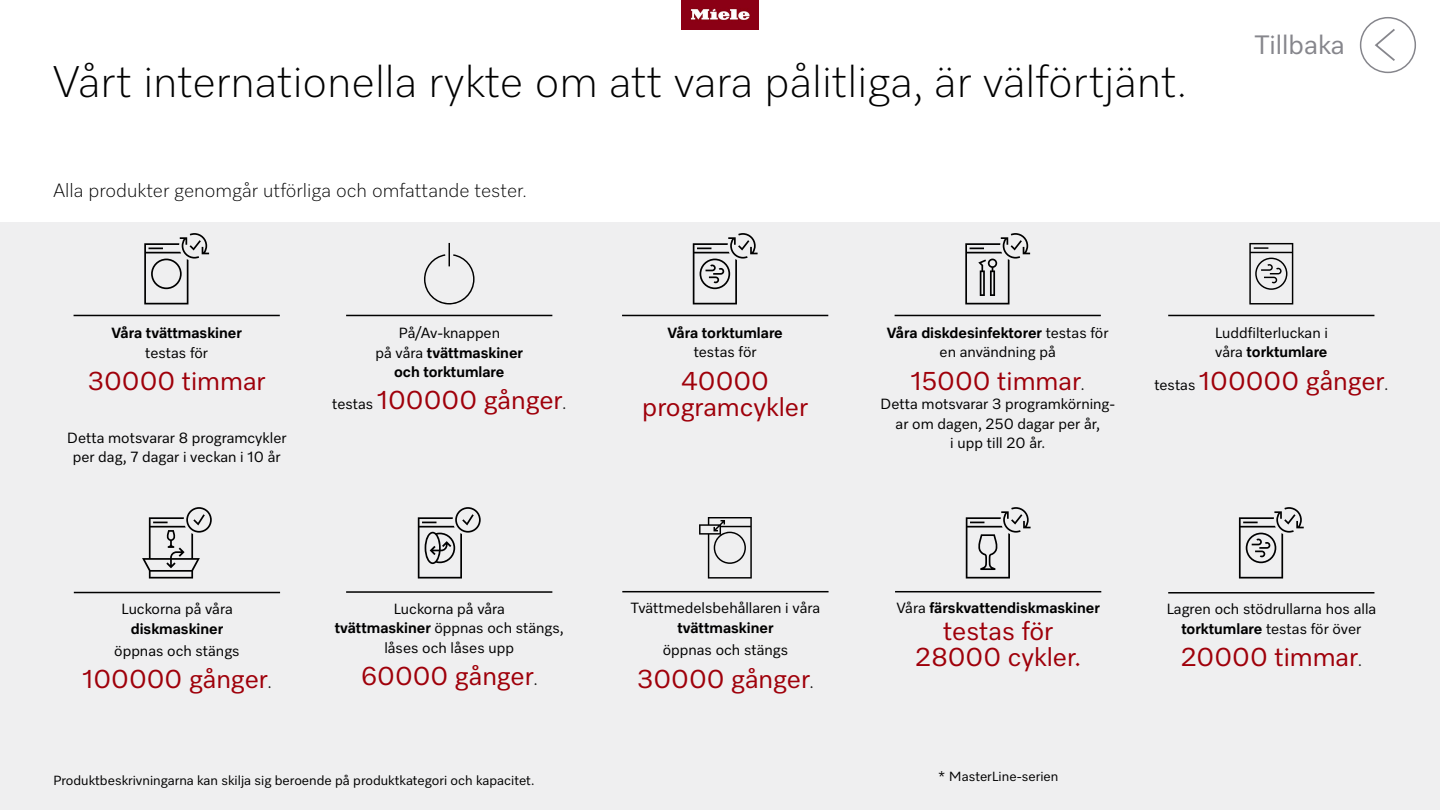
<style>
.page{position:relative;width:1440px;height:810px;background:#fff}
.page>*{position:absolute;margin:0;border:0;box-sizing:border-box;transform-origin:0 0}
.t1{font:300 45px "Miele Elements";color:#000}
.t2{font:27px "Miele Elements";color:#86868c}
.t3{font:26.25px/26.2px "Miele Elements";color:#9f000a;text-align:center}
.t4{font:300 19.5px "Miele Elements";color:#000}
.t5{font:15px/19.5px "Miele Elements";color:#000;text-align:center}
.t6{font:700 15px/19.5px "Miele Elements";color:#000;text-align:center}
.t7{font:13.5px "Miele Elements";color:#000}
.s1{font-weight:400}
.s2{font-size:15px;color:#000}
.s3{font-weight:700}
</style>
<div class="page">
<img style="left:681px;top:0;width:78px;height:30px">
<svg style="left:1375px;top:29px;width:20px;height:32px"></svg>
<div style="left:1360px;top:17px;width:56px;height:56px;border:2px solid #86868c;border-radius:50%"></div>
<div style="left:0;top:222px;width:1440px;height:588px;background:#efeff0"></div>
<hr style="left:74px;top:315px;width:206px;height:1px;background:#000">
<hr style="left:346px;top:315px;width:206px;height:1px;background:#000">
<hr style="left:622px;top:315px;width:206px;height:1px;background:#000">
<hr style="left:895px;top:315px;width:206px;height:1px;background:#000">
<hr style="left:1168px;top:315px;width:206px;height:1px;background:#000">
<hr style="left:74px;top:592px;width:206px;height:1px;background:#000">
<hr style="left:346px;top:591px;width:206px;height:2px;background:#000">
<hr style="left:622px;top:591px;width:207px;height:1px;background:#000">
<hr style="left:895px;top:591px;width:206px;height:1px;background:#000">
<hr style="left:1168px;top:592px;width:206px;height:2px;background:#000">
<svg style="left:144px;top:233px;width:65px;height:71px"></svg>
<svg style="left:424px;top:243px;width:51px;height:62px"></svg>
<svg style="left:693px;top:233px;width:65px;height:71px"></svg>
<svg style="left:965px;top:233px;width:65px;height:71px"></svg>
<svg style="left:1249px;top:243px;width:44px;height:62px"></svg>
<svg style="left:142px;top:507px;width:70px;height:72px"></svg>
<svg style="left:418px;top:507px;width:63px;height:72px"></svg>
<svg style="left:699px;top:517px;width:53px;height:62px"></svg>
<svg style="left:1239px;top:507px;width:65px;height:72px"></svg>
<svg style="left:966px;top:507px;width:65px;height:72px"></svg>
<h1 class="t1" style="left:52px;top:53px;width:1136px">Vårt internationella rykte om att vara pålitliga, är välförtjänt.</h1>
<h3 class="t4" style="left:53px;top:178px;width:475px">Alla produkter genomgår utförliga och omfattande tester.</h3>
<h2 class="t2" style="left:1255px;top:28px;width:91px">Tillbaka</h2>
<p class="t6" style="left:112px;top:323px;width:132px">Våra tvättmaskiner</p>
<p class="t5" style="left:145px;top:342px;width:64px">testas för</p>
<h3 class="t3" style="left:88px;top:367px;width:179px">30000 timmar</h3>
<p class="t5" style="left:67px;top:427px;width:221px">Detta motsvarar 8 programcykler per dag, 7 dagar i veckan i 10 år</p>
<p class="t6" style="left:376px;top:323px;width:149px"><span class="s1">På/Av-knappen<br>på våra</span> tvättmaskiner och torktumlare</p>
<h3 class="t3" style="left:332px;top:386px;width:236px"><span class="s2">testas</span> 100000 gånger<span class="s2">.</span></h3>
<p class="t6" style="left:668px;top:322px;width:117px">Våra torktumlare</p>
<p class="t5" style="left:694px;top:342px;width:64px">testas för</p>
<h3 class="t3" style="left:642px;top:367px;width:167px">40000 programcykler</h3>
<p class="t5" style="left:887px;top:322px;width:223px"><span class="s3">Våra diskdesinfektorer</span> testas för en användning på</p>
<h3 class="t3" style="left:911px;top:367px;width:176px">15000 timmar<span class="s2">.</span></h3>
<p class="t5" style="left:880px;top:394px;width:237px">Detta motsvarar 3 programkörning&shy;ar om dagen, 250 dagar per år,<br>i upp till 20 år.</p>
<p class="t5" style="left:1215px;top:322px;width:115px;text-align:left">Luddfilterluckan i våra <span class="s3">torktumlare</span></p>
<h3 class="t3" style="left:1154px;top:367px;width:235px"><span class="s2">testas</span> 100000 gånger<span class="s2">.</span></h3>
<p class="t5" style="left:121px;top:599px;width:113px">Luckorna på våra</p>
<p class="t6" style="left:131px;top:618px;width:94px">diskmaskiner</p>
<p class="t5" style="left:114px;top:641px;width:127px">öppnas och stängs</p>
<h3 class="t3" style="left:82px;top:665px;width:191px">100000 gånger<span class="s2">.</span></h3>
<p class="t5" style="left:335px;top:598px;width:230px">Luckorna på våra<br><span class="s3">tvättmaskiner</span> öppnas och stängs, låses och låses upp</p>
<h3 class="t3" style="left:361px;top:662px;width:178px">60000 gånger<span class="s2">.</span></h3>
<p class="t5" style="left:631px;top:598px;width:191px">Tvättmedelsbehållaren i våra</p>
<p class="t6" style="left:677px;top:617px;width:97px">tvättmaskiner</p>
<p class="t5" style="left:663px;top:640px;width:127px">öppnas och stängs</p>
<h3 class="t3" style="left:637px;top:665px;width:178px">30000 gånger<span class="s2">.</span></h3>
<p class="t6" style="left:897px;top:598px;width:205px"><span class="s1">Våra</span> färskvattendiskmaskiner</p>
<h3 class="t3" style="left:915px;top:617px;width:167px">testas för<br>28000 cykler.</h3>
<p class="t7" style="left:53px;top:772px;width:483px">Produktbeskrivningarna kan skilja sig beroende på produktkategori och kapacitet.</p>
<p class="t7" style="left:938px;top:767px;width:122px">* MasterLine-serien</p>
<p class="t5" style="left:1166px;top:599px;width:211px">Lagren och stödrullarna hos alla <span class="s3">torktumlare</span> testas för över</p>
<h3 class="t3" style="left:1181px;top:643px;width:183px">20000 timmar<span class="s2">.</span></h3>
</div>
